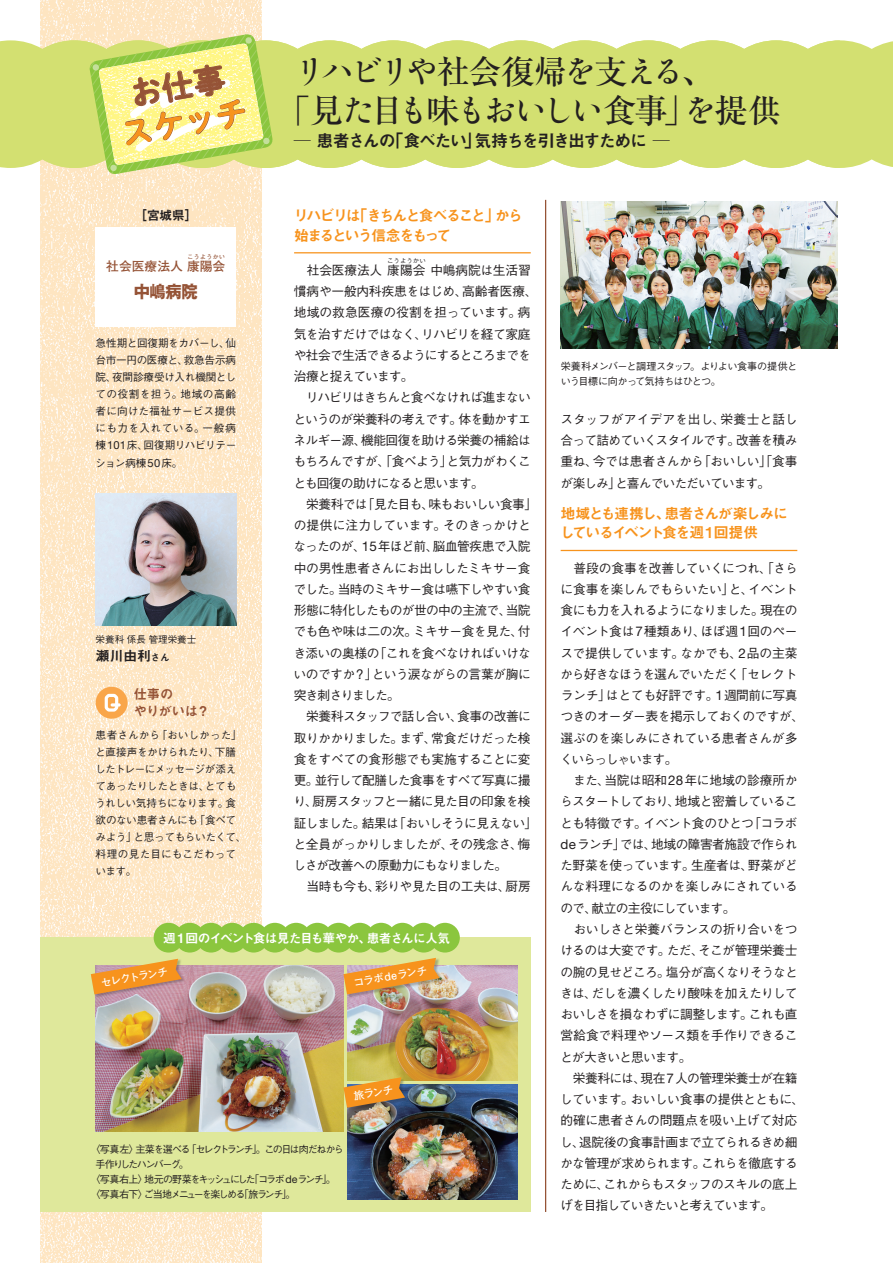
<style>
.page{position:relative;width:893px;height:1263px;background:#fff}
.page>*{position:absolute;margin:0;border:0;box-sizing:border-box;transform-origin:0 0}
.t1{font:500 33px "Ryumin Pr 5";color:#231f20}
.t2{font:33px "Ryumin Std Medium KO";letter-spacing:-.165em;color:#231f20}
.t3{font:31.95px "P Shuei NM Go Std N B";color:#f7931d}
.t4{font:16.95px "Midashi Go Pr 5 MB31";letter-spacing:-.08em;color:#231f20}
.t5{font:700 16.95px "Gothic MB101 Pr 5";color:#955336;scale:.96 1}
.t6{font:14.85px/19.2px "Midashi Go Pr 5 MB31";letter-spacing:-.11em;color:#f7931d}
.t7{font:14.85px/19.2px "Midashi Go Pr 5 MB31";letter-spacing:-.13em;color:#f7931d}
.t8{font:13.8px "Midashi Go Pr 5 MB31";color:#231f20}
.t9{font:13.35px/17px "Midashi Go Pr 5 MB31";letter-spacing:-.025em;color:#955336}
.t10{font:500 12.75px/21.3px "Gothic BBB Pr 5";letter-spacing:-.045em;color:#231f20}
.t11{font:12.75px "Midashi Go Pr 5 MB31";letter-spacing:-.07em;color:#fff}
.t12{font:500 12.75px "Gothic BBB Pr 5";letter-spacing:-.015em;color:#231f20}
.t13{font:700 12.75px "Futo Go B101 Pr 5";color:#955336}
.t14{font:12.75px "Midashi Go Pr 5 MB31";color:#231f20}
.t15{font:500 10.65px/17px "Gothic BBB Pr 5";letter-spacing:-.02em;color:#231f20;text-align:justify}
.t16{font:700 10.65px "Futo Go B101 Pr 5";color:#fff}
.t17{font:500 10.05px/14.9px "Gothic BBB Pr 5";letter-spacing:-.065em;color:#231f20}
.t18{font:500 10.05px "Gothic BBB Pr 5";letter-spacing:-.115em;color:#231f20}
.t19{font:500 10.05px "Gothic BBB Pr 5";letter-spacing:-.15em;color:#231f20}
.t20{font:500 10.05px "Gothic BBB Pr 5";letter-spacing:-.135em;color:#231f20}
.t21{font:500 10.05px "Gothic BBB Pr 5";letter-spacing:-.165em;color:#231f20}
.t22{font:500 9.6px "Gothic BBB Pr 5";letter-spacing:-.005em;color:#231f20}
.t23{font:500 6.45px "Gothic BBB Pr 5";letter-spacing:.01em;color:#231f20}
.t24{font:700 5.85px "Futo Go B101 Pr 5";letter-spacing:.09em;color:#955336}
.s1{font-family:"Ryumin Pr 5";font-weight:500}
.s2{font-family:"Ryumin Std Medium KO";font-weight:400}
.s3{font-family:"Helvetica Neue LT Std";font-weight:400;font-size:11.1px}
.s4{font-size:9.6px}
.s5{font-family:"Helvetica Neue LT Std";font-weight:400;font-size:13.35px}
.s6{font-family:"Helvetica LT Std";font-weight:700;font-size:13.35px}
.s7{font-family:"Helvetica Neue LT Std";font-weight:400;font-size:10.65px}
</style>
<div class="page">
<img style="left:40px;top:0;width:221px;height:1263px">
<div style="left:11px;top:40px;width:882px;height:128px;background:#d3e071"></div>
<div style="left:40px;top:938px;width:491px;height:274px;background:#dfe89b"></div>
<img style="left:348px;top:965px;width:170px;height:115px">
<img style="left:348px;top:1084px;width:170px;height:115px">
<hr style="left:545px;top:200px;width:1px;height:1012px;background:#955336">
<hr style="left:294px;top:252px;width:237px;height:1px;background:#f7931d">
<hr style="left:561px;top:550px;width:236px;height:1px;background:#f7931d">
<img style="left:561px;top:202px;width:277px;height:147px">
<img style="left:96px;top:965px;width:247px;height:166px">
<div style="left:91px;top:959px;width:95px;height:39px;background:#231f20;opacity:.3"></div>
<svg style="left:91px;top:959px;width:91px;height:35px;background:#e19f56"></svg>
<div style="left:344px;top:1077px;width:65px;height:35px;background:#231f20;opacity:.3"></div>
<svg style="left:343px;top:1077px;width:62px;height:31px;background:#cf943e"></svg>
<div style="left:344px;top:958px;width:100px;height:40px;background:#231f20;opacity:.3"></div>
<img style="left:343px;top:958px;width:97px;height:36px">
<div style="left:154px;top:923px;width:29px;height:29px;background:#8bc63e;border-radius:50%"></div>
<div style="left:175px;top:923px;width:30px;height:29px;background:#8bc63e;border-radius:50%"></div>
<div style="left:196px;top:923px;width:30px;height:29px;background:#8bc63e;border-radius:50%"></div>
<div style="left:217px;top:923px;width:30px;height:29px;background:#8bc63e;border-radius:50%"></div>
<div style="left:239px;top:923px;width:29px;height:29px;background:#8bc63e;border-radius:50%"></div>
<div style="left:260px;top:923px;width:30px;height:29px;background:#8bc63e;border-radius:50%"></div>
<div style="left:281px;top:923px;width:30px;height:29px;background:#8bc63e;border-radius:50%"></div>
<div style="left:302px;top:923px;width:30px;height:29px;background:#8bc63e;border-radius:50%"></div>
<div style="left:324px;top:923px;width:29px;height:29px;background:#8bc63e;border-radius:50%"></div>
<div style="left:345px;top:923px;width:30px;height:29px;background:#8bc63e;border-radius:50%"></div>
<div style="left:366px;top:923px;width:30px;height:29px;background:#8bc63e;border-radius:50%"></div>
<div style="left:388px;top:923px;width:29px;height:29px;background:#8bc63e;border-radius:50%"></div>
<div style="left:409px;top:923px;width:30px;height:29px;background:#8bc63e;border-radius:50%"></div>
<div style="left:430px;top:923px;width:30px;height:29px;background:#8bc63e;border-radius:50%"></div>
<div style="left:96px;top:227px;width:140px;height:100px;background:#fff"></div>
<img style="left:96px;top:493px;width:140px;height:132px">
<div style="left:96px;top:687px;width:32px;height:32px;background:#f9a64a;border-radius:50%"></div>
<svg style="left:105px;top:694px;width:16px;height:18px"></svg>
<svg style="left:88px;top:33px;width:186px;height:142px;background:#e1e38d"></svg>
<h2 class="t3" style="left:117px;top:110px;width:129px;rotate:-10deg">スケッチ</h2>
<p class="t14" style="left:134px;top:205px;width:64px">［宮城県］</p>
<h1 class="t2" style="left:294px;top:48px;width:422px">リハビリや<span class="s1">社会復帰</span>を<span class="s1">支</span>える<span class="s1">、</span></h1>
<h1 class="t1" style="left:277px;top:84px;width:505px">「見<span class="s2">た</span>目<span class="s2">も</span>味<span class="s2">もおいしい</span>食事」<span class="s2">を</span>提供</h1>
<h3 class="t4" style="left:294px;top:127px;width:378px">─ 患者さんの「食べたい」気持ちを引き出すために ─</h3>
<p class="t7" style="left:294px;top:205px;width:231px">リハビリは「きちんと食べること」から始まるという信念をもって</p>
<p class="t24" style="left:187px;top:252px;width:39px">こうようかい</p>
<h3 class="t5" style="left:134px;top:277px;width:68px">中嶋病院</h3>
<p class="t13" style="left:106px;top:256px;width:121px">社会医療法人 康陽会</p>
<p class="t15" style="left:95px;top:334px;width:142px">急性期と回復期をカバーし、仙台市一円の医療と、救急告示病院、夜間診療受け入れ機関としての役割を担う。地域の高齢者に向けた福祉サービス提供にも力を入れている。一般病棟<span class="s3">101</span>床、回復期リハビリテーション病棟<span class="s3">50</span>床。</p>
<p class="t22" style="left:96px;top:632px;width:102px">栄養科係長管理栄養士</p>
<p class="t8" style="left:96px;top:644px;width:76px">瀬川由利<span class="s4">さん</span></p>
<p class="t9" style="left:134px;top:685px;width:77px">仕事の<br>やりがいは？</p>
<p class="t15" style="left:95px;top:725px;width:153px;text-align:left">患者さんから「おいしかった」と直接声をかけられたり、下膳したトレーにメッセージが添えてあったりしたときは、とてもうれしい気持ちになります。食欲のない患者さんにも「食べてみよう」と思ってもらいたくて、料理の見た目にもこだわっています。</p>
<p class="t23" style="left:387px;top:255px;width:40px">こうようかい</p>
<p class="t10" style="left:293px;top:280px;width:246px">慣病や一般内科疾患をはじめ、高齢者医療、地域の救急医療の役割を担っています。病気を治すだけではなく、リハビリを経て家庭や社会で生活できるようにするところまでを治療と捉えています。<br>　リハビリはきちんと食べなければ進まないというのが栄養科の考えです。体を動かすエネルギー源、機能回復を助ける栄養の補給はもちろんですが、「食べよう」と気力がわくことも回復の助けになると思います。<br>　栄養科では「見た目も、味もおいしい食事」の提供に注力しています。そのきっかけとなったのが、<span class="s5">15</span>年ほど前、脳血管疾患で入院中の男性患者さんにお出ししたミキサー食でした。当時のミキサー食は嚥下しやすい食形態に特化したものが世の中の主流で、当院でも色や味は二の次。ミキサー食を見た、付き添いの奥様の「これを食べなければいけないのですか<span class="s5">?</span>」という涙ながらの言葉が胸に突き刺さりました。<br>　栄養科スタッフで話し合い、食事の改善に取りかかりました。まず、常食だけだった検食をすべての食形態でも実施することに変更。並行して配膳した食事をすべて写真に撮り、厨房スタッフと一緒に見た目の印象を検証しました。結果は「おいしそうに見えない」と全員がっかりしましたが、その残念さ、悔しさが改善への原動力にもなりました。<br>　当時も今も、彩りや見た目の工夫は、厨房</p>
<p class="t12" style="left:294px;top:260px;width:238px">　社会医療法人康陽会中嶋病院は生活習</p>
<p class="t11" style="left:163px;top:927px;width:288px">週 <span class="s6">1</span>回のイベント食は見た目も華やか、患者さんに人気</p>
<p class="t16" style="left:100px;top:974px;width:70px;rotate:-10deg">セレクトランチ</p>
<p class="t16" style="left:352px;top:974px;width:76px;rotate:-10deg">コラボdeランチ</p>
<p class="t16" style="left:352px;top:1088px;width:42px;rotate:-10deg">旅ランチ</p>
<p class="t18" style="left:90px;top:1141px;width:255px">〈写真左〉主菜を選べる「セレクトランチ」。この日は肉だねから</p>
<p class="t21" style="left:96px;top:1156px;width:95px">手作りしたハンバーグ。</p>
<p class="t19" style="left:90px;top:1171px;width:247px">〈写真右上〉地元の野菜をキッシュにした「コラボ <span class="s7">de</span>ランチ」。</p>
<p class="t20" style="left:90px;top:1186px;width:207px">〈写真右下〉ご当地メニューを楽しめる「旅ランチ」。</p>
<p class="t17" style="left:561px;top:358px;width:238px">栄養科メンバーと調理スタッフ。よりよい食事の提供という目標に向かって気持ちはひとつ。</p>
<p class="t10" style="left:560px;top:407px;width:239px;text-align:justify">スタッフがアイデアを出し、栄養士と話し合って詰めていくスタイルです。改善を積み重ね、今では患者さんから「おいしい」「食事が楽しみ」と喜んでいただいています。</p>
<p class="t6" style="left:560px;top:503px;width:229px">地域とも連携し、患者さんが楽しみにしているイベント食を週１回提供</p>
<p class="t10" style="left:560px;top:556px;width:246px">　普段の食事を改善していくにつれ、「さらに食事を楽しんでもらいたい」と、イベント食にも力を入れるようになりました。現在のイベント食は<span class="s5">7</span>種類あり、ほぼ週<span class="s5">1</span>回のペースで提供しています。なかでも、<span class="s5">2</span>品の主菜から好きなほうを選んでいただく「セレクトランチ」はとても好評です。<span class="s5">1</span>週間前に写真つきのオーダー表を掲示しておくのですが、選ぶのを楽しみにされている患者さんが多くいらっしゃいます。<br>　また、当院は昭和<span class="s5">28</span>年に地域の診療所からスタートしており、地域と密着していることも特徴です。イベント食のひとつ「コラボ<span class="s5">de</span>ランチ」では、地域の障害者施設で作られた野菜を使っています。生産者は、野菜がどんな料理になるのかを楽しみにされているので、献立の主役にしています。<br>　おいしさと栄養バランスの折り合いをつけるのは大変です。ただ、そこが管理栄養士の腕の見せどころ。塩分が高くなりそうなときは、だしを濃くしたり酸味を加えたりしておいしさを損なわずに調整します。これも直営給食で料理やソース類を手作りできることが大きいと思います。<br>　栄養科には、現在<span class="s5">7</span>人の管理栄養士が在籍しています。おいしい食事の提供とともに、的確に患者さんの問題点を吸い上げて対応し、退院後の食事計画まで立てられるきめ細かな管理が求められます。これらを徹底するために、これからもスタッフのスキルの底上げを目指していきたいと考えています。</p>
</div>
